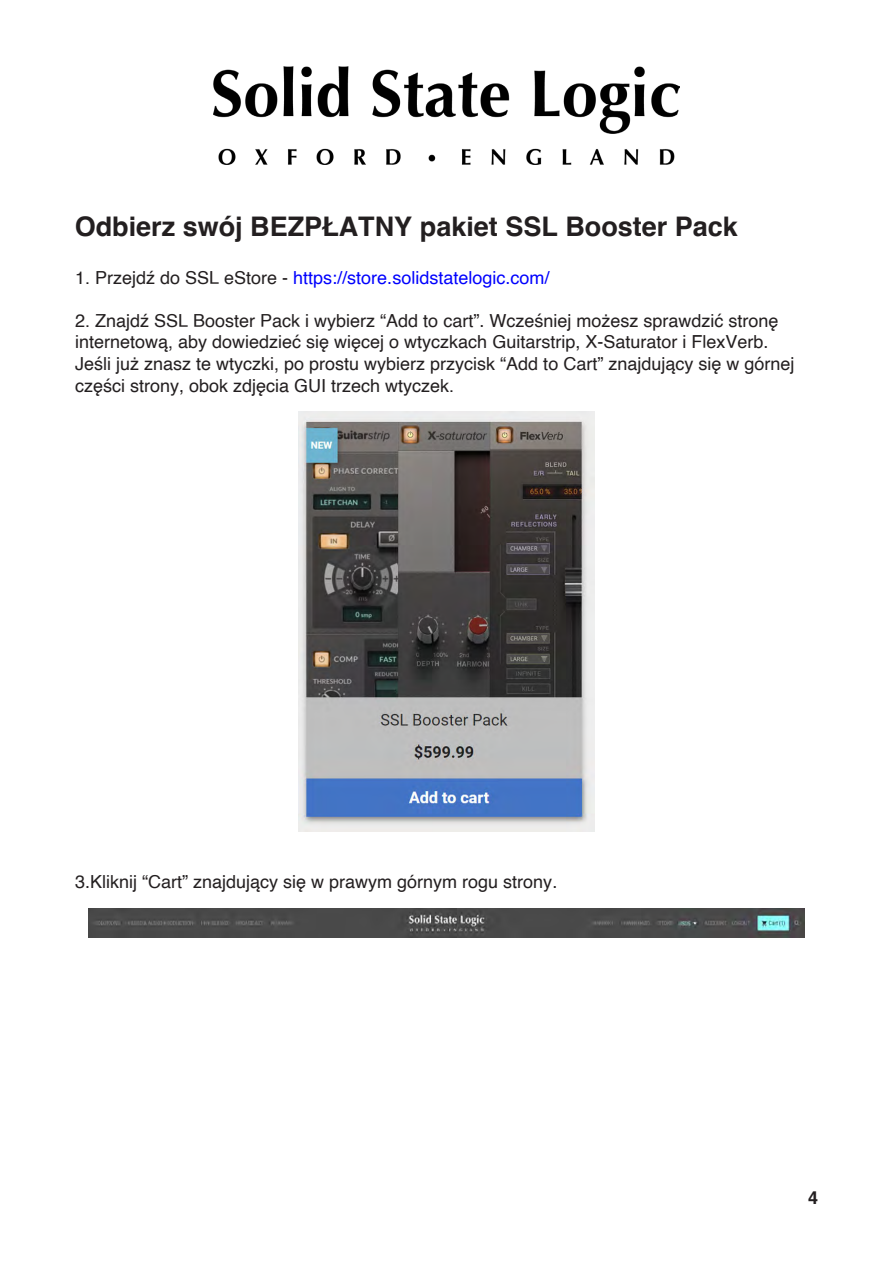
<style>
.page{position:relative;width:893px;height:1263px;background:#fff}
.page>*{position:absolute;margin:0;border:0;box-sizing:border-box;transform-origin:0 0}
.t1{font:700 27px "Helvetica";color:#231f20}
.t2{font:18px/21.6px "Helvetica";color:#231f20}
.t3{font:18px "Helvetica";color:#0001fe}
.t4{font:700 18px "Helvetica";color:#231f20}
.s1{color:#231f20}
</style>
<div class="page">
<img style="left:213px;top:67px;width:467px;height:97px">
<img style="left:298px;top:412px;width:297px;height:420px">
<img style="left:88px;top:908px;width:717px;height:29px">
<p class="t1" style="left:75px;top:210px;width:665px">Odbierz swój BEZPŁATNY pakiet SSL Booster Pack</p>
<p class="t3" style="left:75px;top:263px;width:476px"><span class="s1">1. Przejdź do SSL eStore -</span> https://store.solidstatelogic.com/</p>
<p class="t2" style="left:75px;top:310px;width:721px">2. Znajdź SSL Booster Pack i wybierz “Add to cart”. Wcześniej możesz sprawdzić stronę internetową, aby dowiedzieć się więcej o wtyczkach Guitarstrip, X-Saturator i FlexVerb.<br>Jeśli już znasz te wtyczki, po prostu wybierz przycisk “Add to Cart” znajdujący się w górnej części strony, obok zdjęcia GUI trzech wtyczek.</p>
<p class="t2" style="left:75px;top:872px;width:484px">3.Kliknij “Cart” znajdujący się w prawym górnym rogu strony.</p>
<p class="t4" style="left:808px;top:1183px;width:12px">4</p>
</div>
